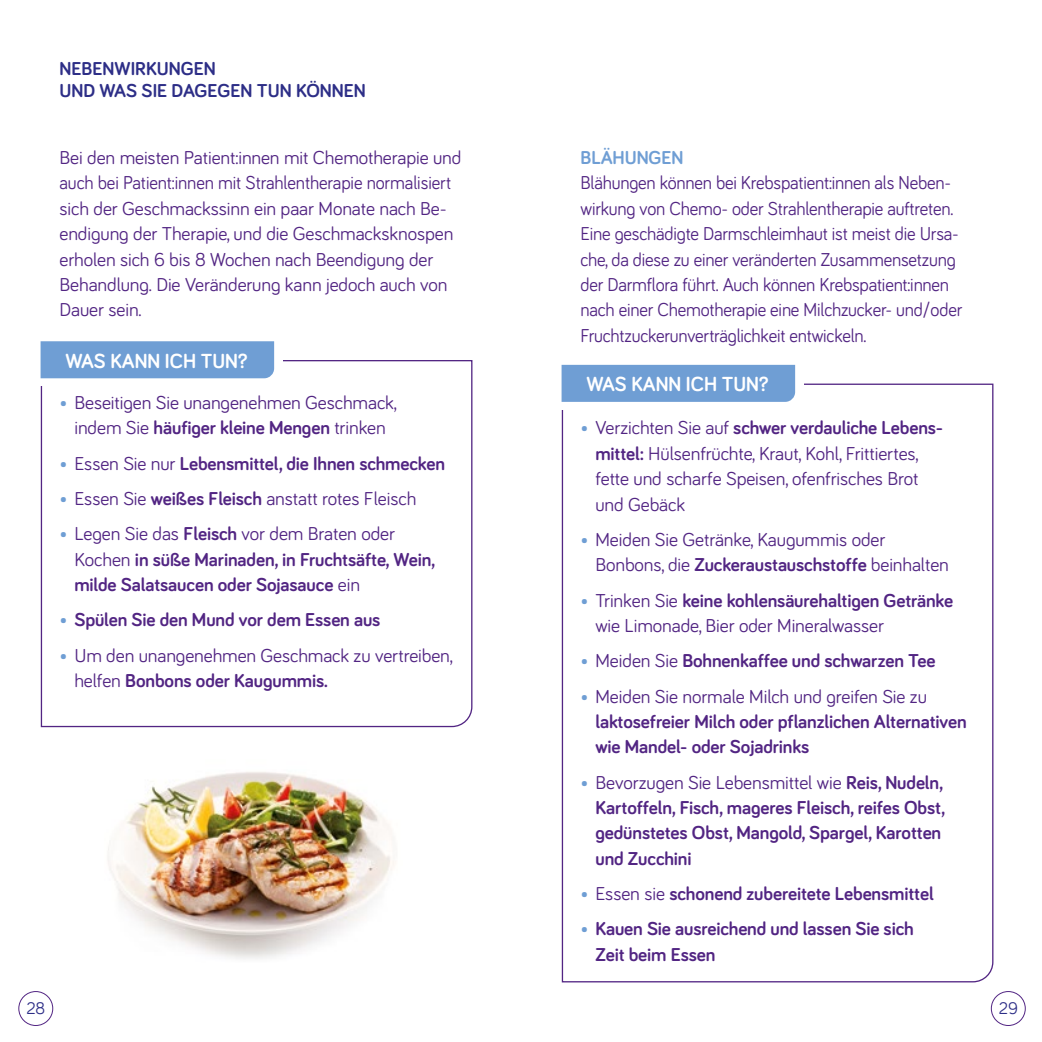
<style>
.page{position:relative;width:1042px;height:1042px;background:#fff}
.page>*{position:absolute;margin:0;border:0;box-sizing:border-box;transform-origin:0 0}
.t1{font:700 21px "Bariol";color:#fff}
.t2{font:19.25px/25.4px "Bariol";letter-spacing:-.005em;color:#522583}
.t3{font:700 19.25px/25.4px "Bariol";letter-spacing:-.005em;color:#522583}
.t4{font:19.25px/25.4px "Bariol";letter-spacing:-.005em;color:#522583;scale:.95 1}
.t5{font:700 19.25px/22.8px "Bariol";color:#2d2e87}
.t6{font:700 19.25px "Bariol";letter-spacing:-.005em;color:#6f9ed4}
.t7{font:17.32px "Bariol";color:#2d2e87}
.s1{font-weight:700;color:#6f9ed4}
.s2{font-weight:700}
.s3{color:#6f9ed4}
.s4{font-weight:400}
</style>
<div class="page">
<div style="left:18px;top:991px;width:35px;height:35px;border:1px solid #522583;border-radius:50%"></div>
<div style="left:991px;top:991px;width:34px;height:35px;border:1px solid #522583;border-radius:50%"></div>
<img style="left:108px;top:772px;width:286px;height:187px">
<svg style="left:40px;top:360px;width:433px;height:368px"></svg>
<div style="left:35px;top:334px;width:248px;height:52px;background:#fff"></div>
<div style="left:41px;top:341px;width:233px;height:37px;background:#6f9ed4"></div>
<svg style="left:561px;top:383px;width:433px;height:600px"></svg>
<div style="left:556px;top:357px;width:248px;height:52px;background:#fff"></div>
<div style="left:561px;top:365px;width:234px;height:37px;background:#6f9ed4"></div>
<p class="t5" style="left:60px;top:56px;width:308px">NEBENWIRKUNGEN<br>UND WAS SIE DAGEGEN TUN KÖNNEN</p>
<p class="t2" style="left:60px;top:144px;width:403px">Bei den meisten Patient:innen mit Chemotherapie und auch bei Patient:innen mit Strahlentherapie normalisiert sich der Geschmackssinn ein paar Monate nach Be&shy;endigung der Therapie, und die Geschmacksknospen erholen sich 6 bis 8 Wochen nach Beendigung der Behandlung. Die Veränderung kann jedoch auch von Dauer sein.</p>
<p class="t1" style="left:65px;top:346px;width:183px">WAS KANN ICH TUN?</p>
<p class="t2" style="left:60px;top:389px;width:339px;text-align:center"><span class="s1">•</span> Beseitigen Sie unangenehmen Geschmack, indem Sie <span class="s2">häufiger kleine Mengen</span> trinken</p>
<p class="t3" style="left:60px;top:450px;width:387px"><span class="s3">•</span> <span class="s4">Essen Sie nur</span> Lebensmittel, die Ihnen schmecken</p>
<p class="t2" style="left:60px;top:485px;width:358px"><span class="s1">•</span> Essen Sie <span class="s2">weißes Fleisch</span> anstatt rotes Fleisch</p>
<p class="t3" style="left:74px;top:520px;width:363px;text-indent:-15px"><span class="s3">•</span> <span class="s4">Legen Sie das</span> Fleisch <span class="s4">vor dem Braten oder<br>Kochen</span> in süße Marinaden, in Fruchtsäfte, Wein, milde Salatsaucen oder Sojasauce <span class="s4">ein</span></p>
<p class="t3" style="left:60px;top:606px;width:322px"><span class="s3">•</span> Spülen Sie den Mund vor dem Essen aus</p>
<p class="t2" style="left:74px;top:642px;width:380px;text-indent:-15px"><span class="s1">•</span> Um den unangenehmen Geschmack zu vertreiben, helfen <span class="s2">Bonbons oder Kaugummis.</span></p>
<p class="t6" style="left:580px;top:144px;width:104px">BLÄHUNGEN</p>
<p class="t4" style="left:580px;top:169px;width:403px">Blähungen können bei Krebspatient:innen als Neben&shy;wirkung von Chemo- oder Strahlentherapie auftreten.<br>Eine geschädigte Darmschleimhaut ist meist die Ursa&shy;che, da diese zu einer veränderten Zusammensetzung der Darmflora führt. Auch können Krebspatient:innen nach einer Chemotherapie eine Milchzucker- und /oder Fruchtzuckerunverträglichkeit entwickeln.</p>
<p class="t1" style="left:586px;top:370px;width:183px">WAS KANN ICH TUN?</p>
<p class="t2" style="left:595px;top:414px;width:349px;text-indent:-15px"><span class="s1">•</span> Verzichten Sie auf <span class="s2">schwer verdauliche Lebens&shy;mittel:</span> Hülsenfrüchte, Kraut, Kohl, Frittiertes, fette und scharfe Speisen, ofenfrisches Brot und Gebäck</p>
<p class="t2" style="left:595px;top:526px;width:355px;text-indent:-15px"><span class="s1">•</span> Meiden Sie Getränke, Kaugummis oder<br>Bonbons, die <span class="s2">Zuckeraustauschstoffe</span> beinhalten</p>
<p class="t2" style="left:595px;top:586px;width:359px;text-indent:-15px"><span class="s1">•</span> Trinken Sie <span class="s2">keine kohlensäurehaltigen Getränke </span>wie Limonade, Bier oder Mineralwasser</p>
<p class="t3" style="left:580px;top:647px;width:356px"><span class="s3">•</span> <span class="s4">Meiden Sie</span> Bohnenkaffee und schwarzen Tee</p>
<p class="t3" style="left:595px;top:683px;width:373px;text-indent:-15px"><span class="s3">•</span> <span class="s4">Meiden Sie normale Milch und greifen Sie zu </span>laktosefreier Milch oder pflanzlichen Alternativen wie Mandel- oder Sojadrinks</p>
<p class="t3" style="left:595px;top:769px;width:351px;text-indent:-15px"><span class="s3">•</span> <span class="s4">Bevorzugen Sie Lebensmittel wie</span> Reis, Nudeln, Kartoffeln, Fisch, mageres Fleisch, reifes Obst, gedünstetes Obst, Mangold, Spargel, Karotten und Zucchini</p>
<p class="t3" style="left:580px;top:880px;width:355px"><span class="s3">•</span> <span class="s4">Essen sie</span> schonend zubereitete Lebensmittel</p>
<p class="t3" style="left:595px;top:915px;width:320px;text-indent:-15px"><span class="s3">•</span> Kauen Sie ausreichend und lassen Sie sich<br>Zeit beim Essen</p>
<p class="t7" style="left:26px;top:996px;width:20px">28</p>
<p class="t7" style="left:999px;top:996px;width:21px">29</p>
</div>
